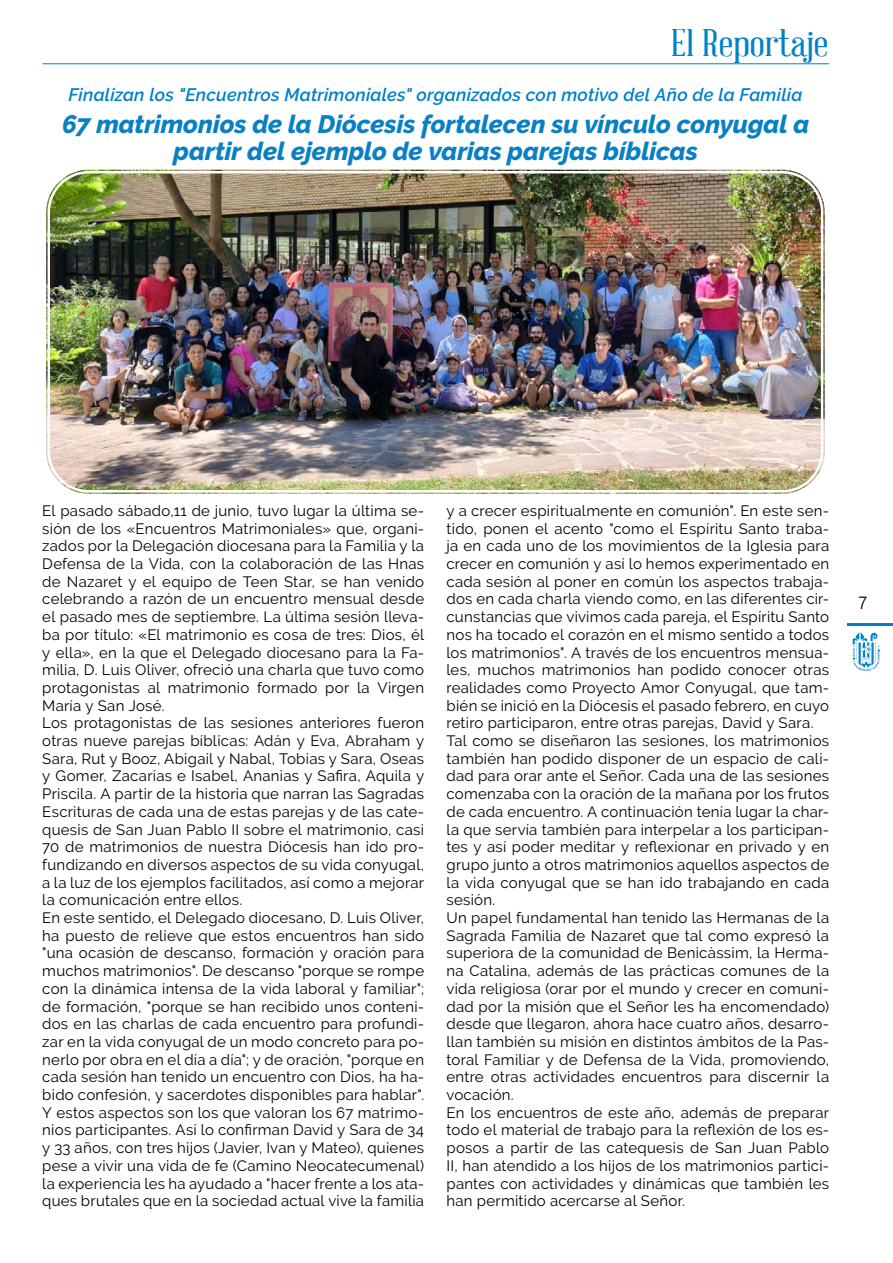
<style>
.page{position:relative;width:893px;height:1263px;background:#fff}
.page>*{position:absolute;margin:0;border:0;box-sizing:border-box;transform-origin:0 0}
.t1{font:37.5px "Abraham Lincoln";color:#0081c9;scale:1.2 1}
.t2{font:italic 800 25.2px/27px "Raleway";letter-spacing:-.005em;color:#0a80c4;text-align:center}
.t3{font:italic 600 18px "Raleway";letter-spacing:.01em;color:#0081c9}
.t4{font:300 18px "Ubuntu";color:#000}
.t5{font:15px/17.7px "Raleway";letter-spacing:.015em;color:#000}
</style>
<div class="page">
<hr style="left:847px;top:624px;width:46px;height:2px;background:#0081c9">
<svg style="left:853px;top:632px;width:26px;height:39px"></svg>
<hr style="left:43px;top:63px;width:786px;height:1px;background:#0081c9">
<img style="left:46px;top:170px;width:779px;height:324px">
<div style="left:43px;top:166px;width:785px;height:331px;border:2px solid #fff;border-radius:45px"></div>
<div style="left:48px;top:171px;width:775px;height:321px;border:2px solid #fff;border-radius:40px"></div>
<h1 class="t1" style="left:671px;top:23px;width:133px">El Reportaje</h1>
<p class="t3" style="left:69px;top:84px;width:735px">Finalizan los "Encuentros Matrimoniales" organizados con motivo del Año de la Familia</p>
<h2 class="t2" style="left:62px;top:111px;width:749px">67 matrimonios de la Diócesis fortalecen su vínculo conyugal a partir del ejemplo de varias parejas bíblicas</h2>
<p class="t5" style="left:42px;top:502px;width:383px">El pasado sábado,11 de junio, tuvo lugar la última se&shy;sión de los «Encuentros Matrimoniales» que, organi&shy;zados por la Delegación diocesana para la Familia y la Defensa de la Vida, con la colaboración de las Hnas de Nazaret y el equipo de Teen Star, se han venido celebrando a razón de un encuentro mensual desde el pasado mes de septiembre. La última sesión lleva&shy;ba por título: «El matrimonio es cosa de tres: Dios, él y ella», en la que el Delegado diocesano para la Fa&shy;milia, D. Luis Oliver, ofreció una charla que tuvo como protagonistas al matrimonio formado por la Virgen María y San José.<br>Los protagonistas de las sesiones anteriores fueron otras nueve parejas bíblicas: Adán y Eva, Abraham y Sara, Rut y Booz, Abigail y Nabal, Tobias y Sara, Oseas y Gomer, Zacarías e Isabel, Ananias y Safira, Aquila y Priscila. A partir de la historia que narran las Sagradas Escrituras de cada una de estas parejas y de las cate&shy;quesis de San Juan Pablo II sobre el matrimonio, casi 70 de matrimonios de nuestra Diócesis han ido pro&shy;fundizando en diversos aspectos de su vida conyugal, a la luz de los ejemplos facilitados, así como a mejorar la comunicación entre ellos.<br>En este sentido, el Delegado diocesano, D. Luis Oliver, ha puesto de relieve que estos encuentros han sido "una ocasión de descanso, formación y oración para muchos matrimonios". De descanso "porque se rompe con la dinámica intensa de la vida laboral y familiar"; de formación, "porque se han recibido unos conteni&shy;dos en las charlas de cada encuentro para profundi&shy;zar en la vida conyugal de un modo concreto para po&shy;nerlo por obra en el día a día"; y de oración, "porque en cada sesión han tenido un encuentro con Dios, ha ha&shy;bido confesión, y sacerdotes disponibles para hablar".<br>Y estos aspectos son los que valoran los 67 matrimo&shy;nios participantes. Así lo confirman David y Sara de 34 y 33 años, con tres hijos (Javier, Ivan y Mateo), quienes pese a vivir una vida de fe (Camino Neocatecumenal) la experiencia les ha ayudado a "hacer frente a los ata&shy;ques brutales que en la sociedad actual vive la familia</p>
<p class="t5" style="left:446px;top:502px;width:384px">y a crecer espiritualmente en comunión". En este sen&shy;tido, ponen el acento "como el Espíritu Santo traba&shy;ja en cada uno de los movimientos de la Iglesia para crecer en comunión y así lo hemos experimentado en cada sesión al poner en común los aspectos trabaja&shy;dos en cada charla viendo como, en las diferentes cir&shy;cunstancias que vivimos cada pareja, el Espíritu Santo nos ha tocado el corazón en el mismo sentido a todos los matrimonios". A través de los encuentros mensua&shy;les, muchos matrimonios han podido conocer otras realidades como Proyecto Amor Conyugal, que tam&shy;bién se inició en la Diócesis el pasado febrero, en cuyo retiro participaron, entre otras parejas, David y Sara.<br>Tal como se diseñaron las sesiones, los matrimonios también han podido disponer de un espacio de cali&shy;dad para orar ante el Señor. Cada una de las sesiones comenzaba con la oración de la mañana por los frutos de cada encuentro. A continuación tenía lugar la char&shy;la que servía también para interpelar a los participan&shy;tes y así poder meditar y reflexionar en privado y en grupo junto a otros matrimonios aquellos aspectos de la vida conyugal que se han ido trabajando en cada sesión.<br>Un papel fundamental han tenido las Hermanas de la Sagrada Familia de Nazaret que tal como expresó la superiora de la comunidad de Benicàssim, la Herma&shy;na Catalina, además de las prácticas comunes de la vida religiosa (orar por el mundo y crecer en comuni&shy;dad por la misión que el Señor les ha encomendado) desde que llegaron, ahora hace cuatro años, desarro&shy;llan también su misión en distintos ámbitos de la Pas&shy;toral Familiar y de Defensa de la Vida, promoviendo, entre otras actividades encuentros para discernir la vocación.<br>En los encuentros de este año, además de preparar todo el material de trabajo para la reflexión de los es&shy;posos a partir de las catequesis de San Juan Pablo II, han atendido a los hijos de los matrimonios partici&shy;pantes con actividades y dinámicas que también les han permitido acercarse al Señor.</p>
<p class="t4" style="left:858px;top:591px;width:12px">7</p>
</div>
